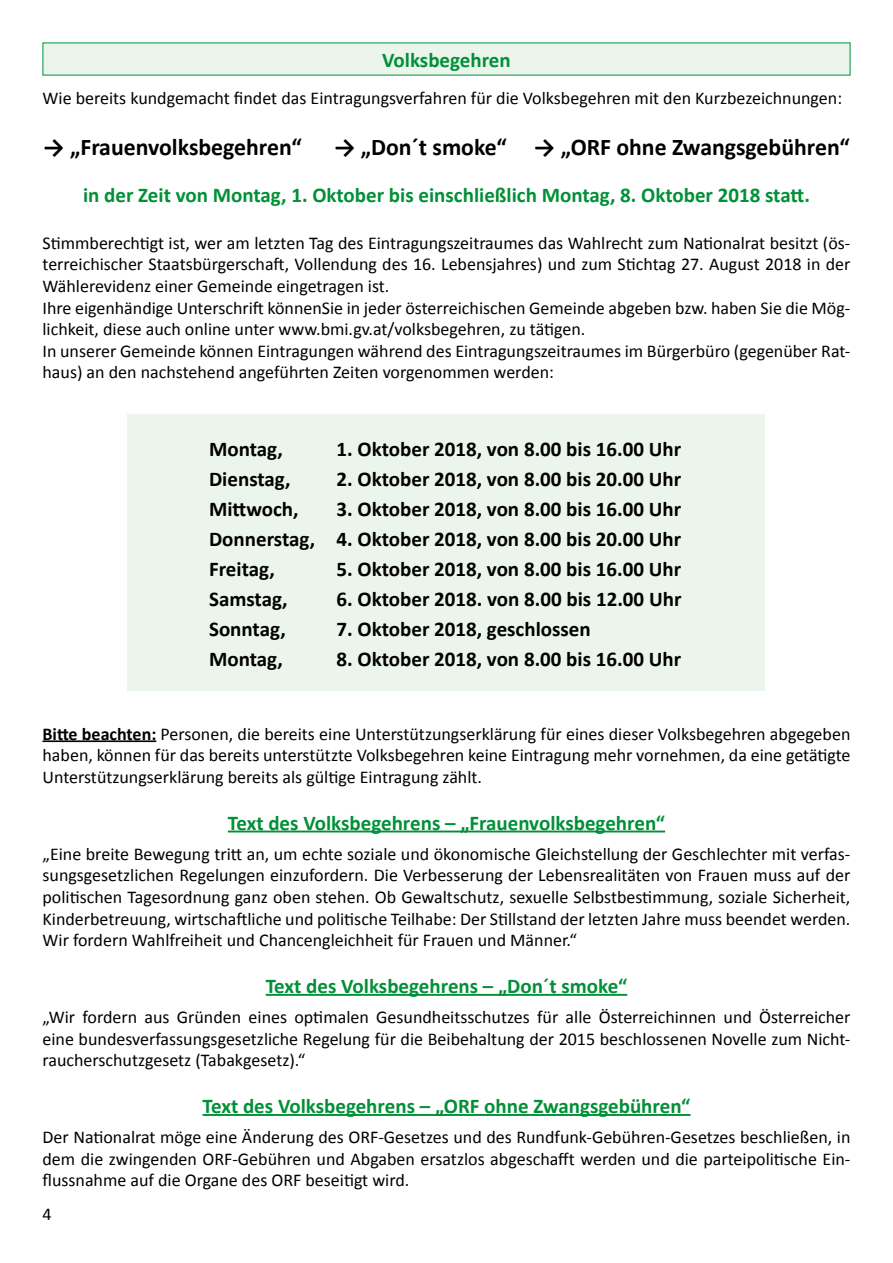
<style>
.page{position:relative;width:893px;height:1263px;background:#fff}
.page>*{position:absolute;margin:0;border:0;box-sizing:border-box;transform-origin:0 0}
.t1{font:700 24px "Calibri";color:#000}
.t2{font:700 21px/30px "Calibri";color:#000;text-align:justify}
.t3{font:700 21px "Calibri";color:#009037}
.t4{font:18px/21.6px "Calibri";color:#000;text-align:justify}
.s1{font-weight:700}
</style>
<div class="page">
<div style="left:43px;top:43px;width:807px;height:32px;background:#ecf5eb"></div>
<div style="left:128px;top:415px;width:637px;height:276px;background:#ecf5eb"></div>
<hr style="left:43px;top:740px;width:113px;height:2px;background:#000">
<hr style="left:228px;top:830px;width:437px;height:2px;background:#009037">
<hr style="left:266px;top:994px;width:361px;height:2px;background:#009037">
<hr style="left:203px;top:1114px;width:487px;height:2px;background:#009037">
<p class="t3" style="left:382px;top:47px;width:130px">Volksbegehren</p>
<p class="t4" style="left:43px;top:87px;width:801px">Wie bereits kundgemacht findet das Eintragungsverfahren für die Volksbegehren mit den Kurzbezeichnungen:</p>
<h1 class="t1" style="left:43px;top:132px;width:260px">→ „Frauenvolksbegehren“</h1>
<h1 class="t1" style="left:334px;top:132px;width:517px">→ „Don´t smoke“ → „ORF ohne Zwangsgebühren“</h1>
<p class="t3" style="left:83px;top:181px;width:728px">in der Zeit von Montag, 1. Oktober bis einschließlich Montag, 8. Oktober 2018 statt.</p>
<p class="t4" style="left:43px;top:231px;width:809px;text-align:left">Stimmberechtigt ist, wer am letzten Tag des Eintragungszeitraumes das Wahlrecht zum Nationalrat besitzt (ös&shy;terreichischer Staatsbürgerschaft, Vollendung des 16. Lebensjahres) und zum Stichtag 27. August 2018 in der Wählerevidenz einer Gemeinde eingetragen ist.<br>Ihre eigenhändige Unterschrift könnenSie in jeder österreichischen Gemeinde abgeben bzw. haben Sie die Mög&shy;lichkeit, diese auch online unter www.bmi.gv.at/volksbegehren, zu tätigen.<br>In unserer Gemeinde können Eintragungen während des Eintragungszeitraumes im Bürgerbüro (gegenüber Rat&shy;haus) an den nachstehend angeführten Zeiten vorgenommen werden:</p>
<p class="t2" style="left:209px;top:433px;width:75px">Montag,</p>
<p class="t2" style="left:337px;top:433px;width:346px">1. Oktober 2018, von 8.00 bis 16.00 Uhr</p>
<p class="t2" style="left:209px;top:463px;width:83px">Dienstag,</p>
<p class="t2" style="left:337px;top:463px;width:346px">2. Oktober 2018, von 8.00 bis 20.00 Uhr</p>
<p class="t2" style="left:209px;top:493px;width:91px">Mittwoch,</p>
<p class="t2" style="left:209px;top:493px;width:474px;text-indent:127px">3. Oktober 2018, von 8.00 bis 16.00 Uhr Donnerstag, 4. Oktober 2018, von 8.00 bis 20.00 Uhr Freitag,</p>
<p class="t2" style="left:337px;top:553px;width:346px">5. Oktober 2018, von 8.00 bis 16.00 Uhr</p>
<p class="t2" style="left:209px;top:583px;width:80px">Samstag,</p>
<p class="t2" style="left:337px;top:583px;width:346px">6. Oktober 2018. von 8.00 bis 12.00 Uhr</p>
<p class="t2" style="left:209px;top:613px;width:78px">Sonntag,</p>
<p class="t2" style="left:337px;top:613px;width:256px">7. Oktober 2018, geschlossen</p>
<p class="t2" style="left:209px;top:643px;width:75px">Montag,</p>
<p class="t2" style="left:337px;top:643px;width:346px">8. Oktober 2018, von 8.00 bis 16.00 Uhr</p>
<p class="t4" style="left:43px;top:722px;width:809px"><span class="s1">Bitte beachten:</span> Personen, die bereits eine Unterstützungserklärung für eines dieser Volksbegehren abgegeben haben, können für das bereits unterstützte Volksbegehren keine Eintragung mehr vornehmen, da eine getätigte Unterstützungserklärung bereits als gültige Eintragung zählt.</p>
<p class="t3" style="left:228px;top:810px;width:439px">Text des Volksbegehrens – „Frauenvolksbegehren“</p>
<p class="t4" style="left:43px;top:842px;width:809px">„Eine breite Bewegung tritt an, um echte soziale und ökonomische Gleichstellung der Geschlechter mit verfas&shy;sungsgesetzlichen Regelungen einzufordern. Die Verbesserung der Lebensrealitäten von Frauen muss auf der politischen Tagesordnung ganz oben stehen. Ob Gewaltschutz, sexuelle Selbstbestimmung, soziale Sicherheit, Kinderbetreuung, wirtschaftliche und politische Teilhabe: Der Stillstand der letzten Jahre muss beendet werden.<br>Wir fordern Wahlfreiheit und Chancengleichheit für Frauen und Männer.“</p>
<p class="t3" style="left:266px;top:973px;width:363px">Text des Volksbegehrens – „Don´t smoke“</p>
<p class="t4" style="left:43px;top:1005px;width:809px">„Wir fordern aus Gründen eines optimalen Gesundheitsschutzes für alle Österreichinnen und Österreicher eine bundesverfassungsgesetzliche Regelung für die Beibehaltung der 2015 beschlossenen Novelle zum Nicht&shy;raucherschutzgesetz (Tabakgesetz).“</p>
<p class="t3" style="left:203px;top:1093px;width:489px">Text des Volksbegehrens – „ORF ohne Zwangsgebühren“</p>
<p class="t4" style="left:43px;top:1125px;width:809px">Der Nationalrat möge eine Änderung des ORF-Gesetzes und des Rundfunk-Gebühren-Gesetzes beschließen, in dem die zwingenden ORF-Gebühren und Abgaben ersatzlos abgeschafft werden und die parteipolitische Ein&shy;flussnahme auf die Organe des ORF beseitigt wird.</p>
<p class="t4" style="left:43px;top:1202px;width:11px">4</p>
</div>
